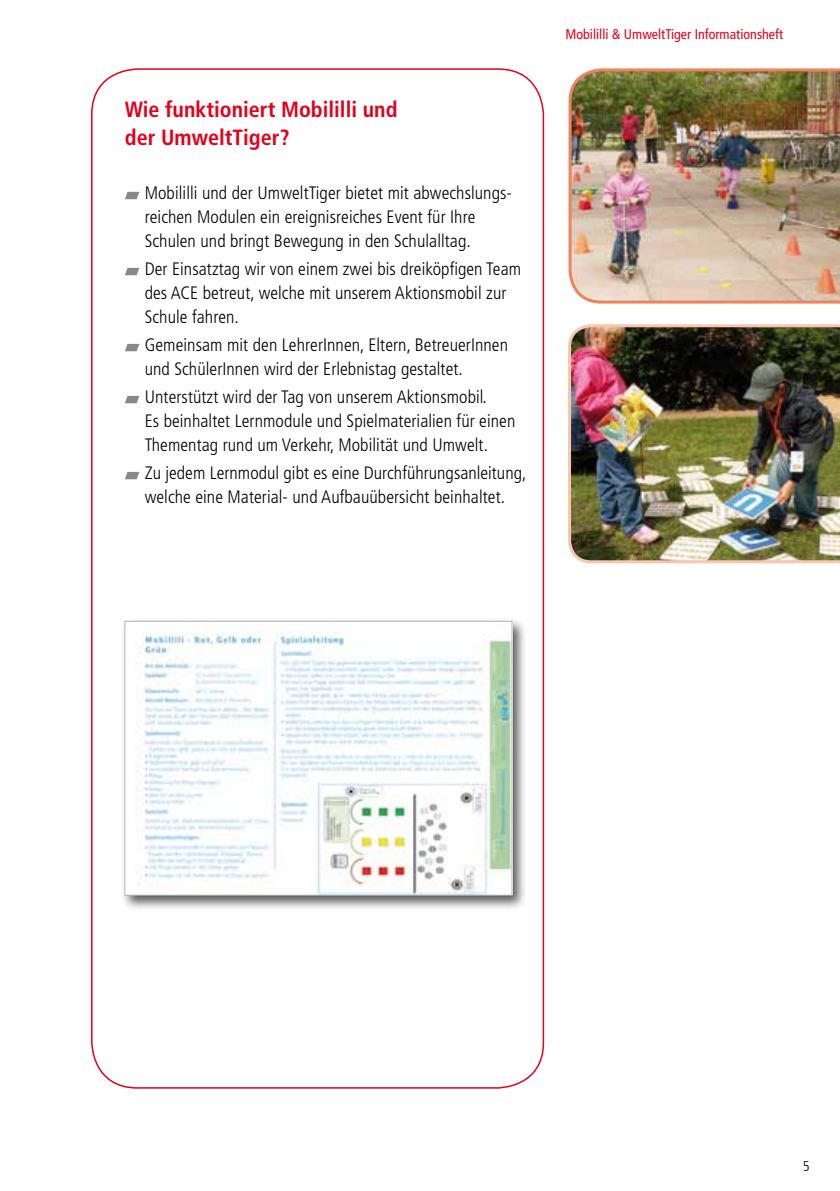
<style>
.page{position:relative;width:840px;height:1191px;background:#fff}
.page>*{position:absolute;margin:0;border:0;box-sizing:border-box;transform-origin:0 0}
.t1{font:700 condensed 22px/28px "Frutiger LT Pro";color:#e2001a}
.t2{font:300 condensed 18px/24px "Frutiger LT Pro";letter-spacing:.005em;color:#000}
.t3{font:300 condensed 14.2px "Frutiger LT Pro";color:#000}
.t4{font:condensed 14px "Frutiger LT Pro";color:#e2001a}
</style>
<div class="page">
<svg style="left:125px;top:192px;width:14px;height:7px"></svg>
<svg style="left:125px;top:268px;width:14px;height:7px"></svg>
<svg style="left:125px;top:344px;width:14px;height:7px"></svg>
<svg style="left:125px;top:396px;width:14px;height:7px"></svg>
<svg style="left:125px;top:472px;width:14px;height:7px"></svg>
<img style="left:568px;top:68px;width:271px;height:235px">
<img style="left:568px;top:324px;width:271px;height:239px">
<div style="left:121px;top:617px;width:406px;height:293px;background:#000;opacity:.65"></div>
<img style="left:126px;top:623px;width:384px;height:270px">
<div style="left:124px;top:621px;width:388px;height:274px;border:1px solid #b1b3b4"></div>
<p class="t1" style="left:125px;top:96px;width:274px">Wie funktioniert Mobililli und der UmweltTiger?</p>
<p class="t2" style="left:145px;top:181px;width:368px">Mobililli und der UmweltTiger bietet mit abwechslungs&shy;reichen Modulen ein ereignisreiches Event für Ihre<br>Schulen und bringt Bewegung in den Schulalltag.</p>
<p class="t2" style="left:145px;top:257px;width:378px">Der Einsatztag wir von einem zwei bis dreiköpfigen Team des ACE betreut, welche mit unserem Aktionsmobil zur<br>Schule fahren.</p>
<p class="t2" style="left:145px;top:333px;width:364px">Gemeinsam mit den LehrerInnen, Eltern, BetreuerInnen und SchülerInnen wird der Erlebnistag gestaltet.</p>
<p class="t2" style="left:145px;top:385px;width:372px">Unterstützt wird der Tag von unserem Aktionsmobil.<br>Es beinhaltet Lernmodule und Spielmaterialien für einen<br>Thementag rund um Verkehr, Mobilität und Umwelt.</p>
<p class="t2" style="left:145px;top:461px;width:383px">Zu jedem Lernmodul gibt es eine Durchführungsanleitung, welche eine Material- und Aufbauübersicht beinhaltet.</p>
<p class="t4" style="left:565px;top:26px;width:219px">Mobililli &amp; UmweltTiger Informationsheft</p>
<p class="t3" style="left:802px;top:1157px;width:8px">5</p>
</div>
